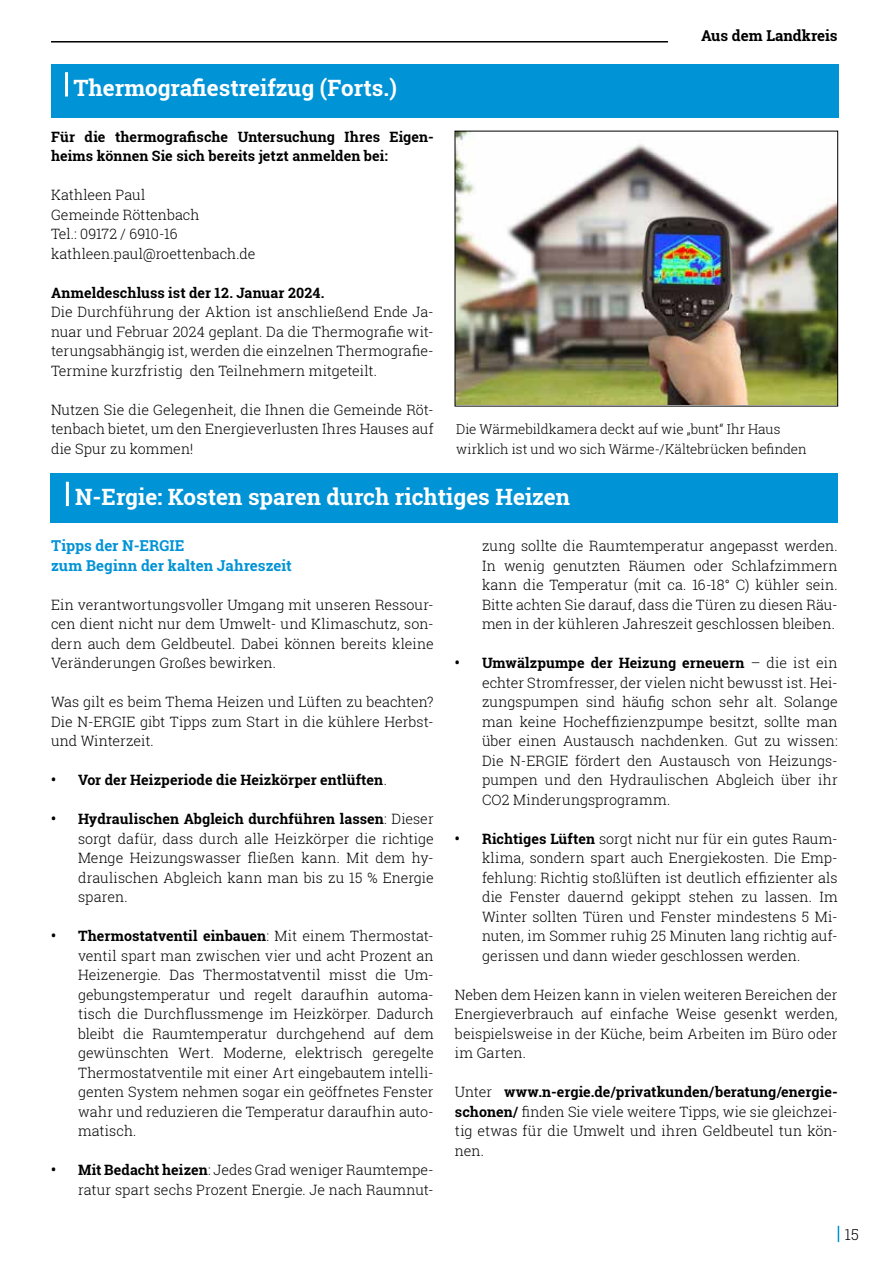
<style>
.page{position:relative;width:893px;height:1263px;background:#fff}
.page>*{position:absolute;margin:0;border:0;box-sizing:border-box;transform-origin:0 0}
.t1{font:700 22.5px "Roboto Slab";color:#fff}
.t2{font:700 15px/19.5px "Roboto Slab";color:#0093d6}
.t3{font:700 15px "Roboto Slab";color:#000}
.t4{font:300 15px "Roboto Slab";color:#000}
.t5{font:300 14.25px/19.5px "Roboto Slab";color:#000;text-align:justify}
.t6{font:700 14.25px/19.5px "Roboto Slab";letter-spacing:.005em;color:#000}
.t7{font:300 13.5px/19.5px "Roboto Slab";letter-spacing:-.005em;color:#000}
.s1{font-weight:300}
.s2{font-weight:700}
</style>
<div class="page">
<svg style="left:838px;top:1226px;width:1px;height:16px"></svg>
<hr style="left:51px;top:41px;width:617px;height:2px;background:#000">
<div style="left:51px;top:473px;width:787px;height:50px;background:#0093d6"></div>
<hr style="left:66px;top:482px;width:3px;height:24px;background:#fff">
<div style="left:51px;top:64px;width:787px;height:53px;background:#0093d6"></div>
<hr style="left:65px;top:72px;width:3px;height:25px;background:#fff">
<img style="left:457px;top:133px;width:379px;height:271px">
<div style="left:455px;top:131px;width:383px;height:275px;border:1px solid #000"></div>
<p class="t3" style="left:701px;top:25px;width:138px">Aus dem Landkreis</p>
<h1 class="t1" style="left:74px;top:72px;width:325px">Thermografiestreifzug (Forts.)</h1>
<p class="t6" style="left:51px;top:126px;width:384px">Für die thermografische Untersuchung Ihres Eigen&shy;heims können Sie sich bereits jetzt anmelden bei:</p>
<p class="t5" style="left:51px;top:185px;width:206px;text-align:left">Kathleen Paul<br>Gemeinde Röttenbach<br>Tel.: 09172 / 6910-16 kathleen.paul@roettenbach.de</p>
<p class="t6" style="left:51px;top:282px;width:275px">Anmeldeschluss ist der 12. Januar 2024.</p>
<p class="t5" style="left:51px;top:302px;width:384px">Die Durchführung der Aktion ist anschließend Ende Ja&shy;nuar und Februar 2024 geplant. Da die Thermografie wit&shy;terungsabhängig ist, werden die einzelnen Thermografie-Termine kurzfristig den Teilnehmern mitgeteilt.</p>
<p class="t5" style="left:51px;top:399px;width:384px">Nutzen Sie die Gelegenheit, die Ihnen die Gemeinde Röt&shy;tenbach bietet, um den Energieverlusten Ihres Hauses auf die Spur zu kommen!</p>
<p class="t7" style="left:456px;top:419px;width:352px">Die Wärmebildkamera deckt auf wie „bunt“ Ihr Haus wirklich ist und wo sich Wärme-/Kältebrücken befinden</p>
<h1 class="t1" style="left:75px;top:482px;width:496px">N-Ergie: Kosten sparen durch richtiges Heizen</h1>
<p class="t2" style="left:51px;top:536px;width:242px">Tipps der N-ERGIE<br>zum Beginn der kalten Jahreszeit</p>
<p class="t5" style="left:51px;top:595px;width:384px">Ein verantwortungsvoller Umgang mit unseren Ressour&shy;cen dient nicht nur dem Umwelt- und Klimaschutz, son&shy;dern auch dem Geldbeutel. Dabei können bereits kleine Veränderungen Großes bewirken.</p>
<p class="t5" style="left:51px;top:692px;width:384px">Was gilt es beim Thema Heizen und Lüften zu beachten?<br>Die N-ERGIE gibt Tipps zum Start in die kühlere Herbst&shy;und Winterzeit.</p>
<p class="t6" style="left:51px;top:770px;width:337px">• Vor der Heizperiode die Heizkörper entlüften<span class="s1">.</span></p>
<p class="t5" style="left:78px;top:809px;width:357px;text-indent:-27px"><span class="s2">• Hydraulischen Abgleich durchführen lassen</span>: Dieser sorgt dafür, dass durch alle Heizkörper die richtige Menge Heizungswasser fließen kann. Mit dem hy&shy;draulischen Abgleich kann man bis zu 15 % Energie sparen.</p>
<p class="t5" style="left:78px;top:926px;width:357px;text-indent:-27px"><span class="s2">• Thermostatventil einbauen</span>: Mit einem Thermostat&shy;ventil spart man zwischen vier und acht Prozent an Heizenergie. Das Thermostatventil misst die Um&shy;gebungstemperatur und regelt daraufhin automa&shy;tisch die Durchflussmenge im Heizkörper. Dadurch bleibt die Raumtemperatur durchgehend auf dem gewünschten Wert. Moderne, elektrisch geregelte Thermostatventile mit einer Art eingebautem intelli&shy;genten System nehmen sogar ein geöffnetes Fenster wahr und reduzieren die Temperatur daraufhin auto&shy;matisch.</p>
<p class="t5" style="left:51px;top:1160px;width:384px;text-align:right"><span class="s2">• Mit Bedacht heizen</span>: Jedes Grad weniger Raumtempe&shy;ratur spart sechs Prozent Energie. Je nach Raumnut-</p>
<p class="t5" style="left:482px;top:536px;width:357px">zung sollte die Raumtemperatur angepasst werden.<br>In wenig genutzten Räumen oder Schlafzimmern kann die Temperatur (mit ca. 16-18° C) kühler sein.<br>Bitte achten Sie darauf, dass die Türen zu diesen Räu&shy;men in der kühleren Jahreszeit geschlossen bleiben.</p>
<p class="t5" style="left:482px;top:653px;width:357px;text-indent:-27px"><span class="s2">• Umwälzpumpe der Heizung erneuern</span> – die ist ein echter Stromfresser, der vielen nicht bewusst ist. Hei&shy;zungspumpen sind häufig schon sehr alt. Solange man keine Hocheffizienzpumpe besitzt, sollte man über einen Austausch nachdenken. Gut zu wissen:<br>Die N-ERGIE fördert den Austausch von Heizungs&shy;pumpen und den Hydraulischen Abgleich über ihr CO2 Minderungsprogramm.</p>
<p class="t5" style="left:482px;top:828px;width:357px;text-indent:-27px"><span class="s2">• Richtiges Lüften</span> sorgt nicht nur für ein gutes Raum&shy;klima, sondern spart auch Energiekosten. Die Emp&shy;fehlung: Richtig stoßlüften ist deutlich effizienter als die Fenster dauernd gekippt stehen zu lassen. Im Winter sollten Türen und Fenster mindestens 5 Mi&shy;nuten, im Sommer ruhig 25 Minuten lang richtig auf&shy;gerissen und dann wieder geschlossen werden.</p>
<p class="t5" style="left:455px;top:984px;width:384px">Neben dem Heizen kann in vielen weiteren Bereichen der Energieverbrauch auf einfache Weise gesenkt werden, beispielsweise in der Küche, beim Arbeiten im Büro oder im Garten.</p>
<p class="t5" style="left:455px;top:1082px;width:384px">Unter <span class="s2">www.n-ergie.de/privatkunden/beratung/energie&shy;schonen/</span> finden Sie viele weitere Tipps, wie sie gleichzei&shy;tig etwas für die Umwelt und ihren Geldbeutel tun kön&shy;nen.</p>
<p class="t4" style="left:845px;top:1224px;width:15px">15</p>
</div>
